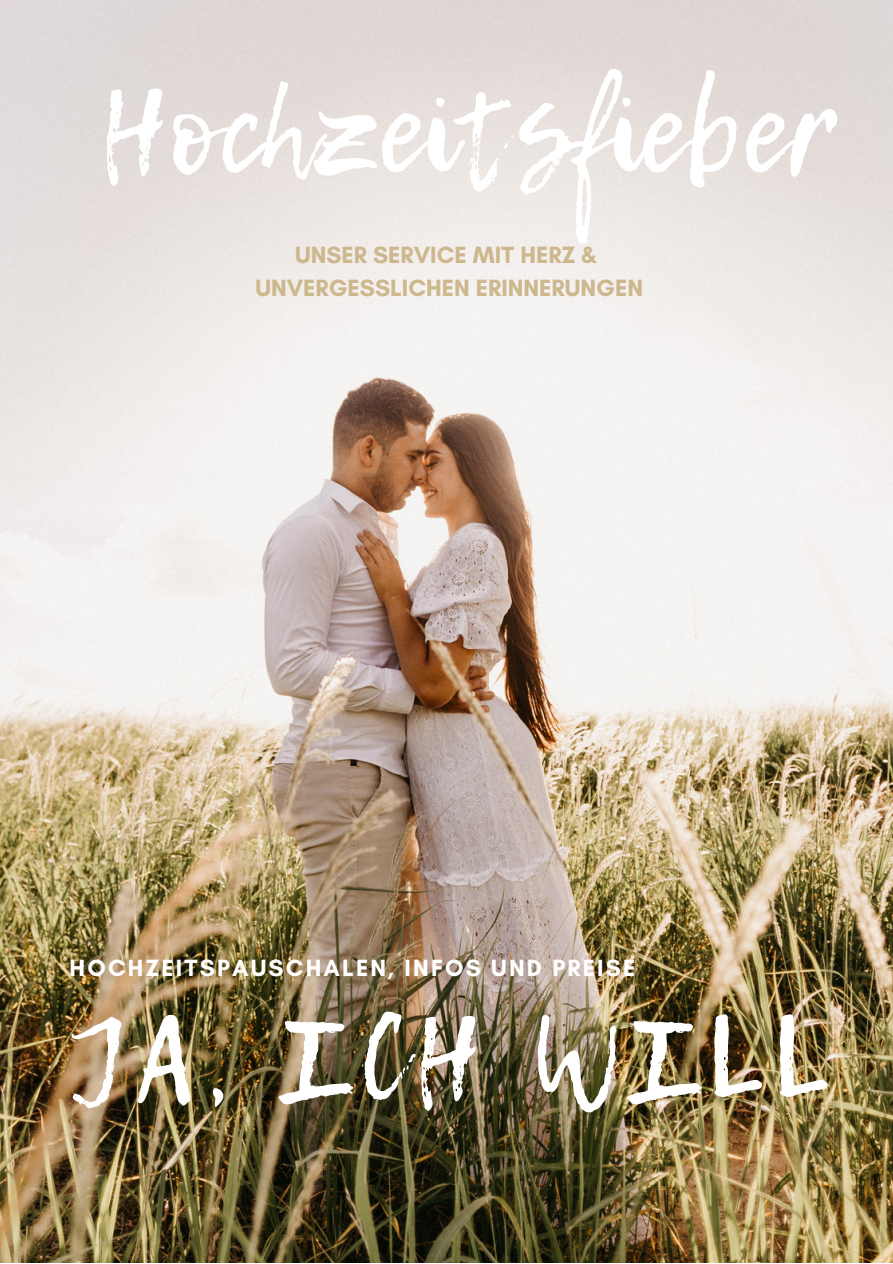
<style>
.page{position:relative;width:893px;height:1264px;background:#fff}
.page>*{position:absolute;margin:0;border:0;box-sizing:border-box;transform-origin:0 0}
.t1{font:115.5px "Lemon Tuesday";color:#fff}
.t2{font:112.5px "Lemon Tuesday";letter-spacing:.09em;color:#fff}
.t3{font:700 24px/32.5px "Glacial Indifference";color:#cdb78d;text-align:center}
.t4{font:700 24px "Glacial Indifference";letter-spacing:.09em;color:#fff}
</style>
<div class="page">
<img style="left:0;top:0;width:892px;height:1262px">
<h1 class="t1" style="left:100px;top:45px;width:738px">Hochzeitsfieber</h1>
<p class="t3" style="left:255px;top:238px;width:389px">UNSER SERVICE MIT HERZ &amp;<br>UNVERGESSLICHEN ERINNERUNGEN</p>
<p class="t4" style="left:70px;top:953px;width:567px">HOCHZEITSPAUSCHALEN, INFOS UND PREISE</p>
<h2 class="t2" style="left:72px;top:974px;width:757px">JA, ICH WILL</h2>
</div>
